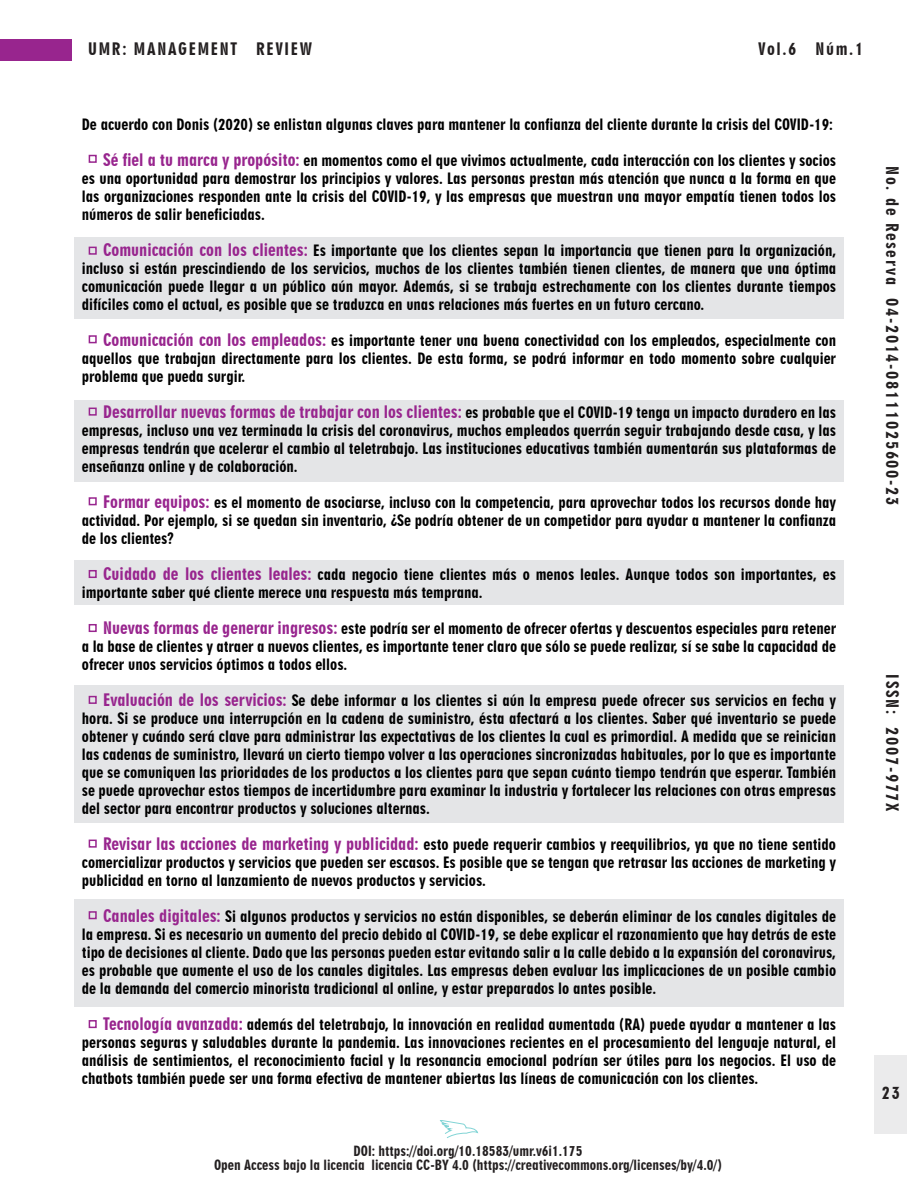
<style>
.page{position:relative;width:918px;height:1188px;background:#fff}
.page>*{position:absolute;margin:0;border:0;box-sizing:border-box;transform-origin:0 0}
.t1{font:16.5px "Geometric 706 BT Black Condensed B";letter-spacing:.1em;color:#231f20}
.t2{font:15px/18px "Geometric 706 BT Black Condensed B";color:#000;text-align:justify}
.t3{font:13.5px/13.5px "Geometric 706 BT Black Condensed B";color:#231f20;text-align:center}
.s1{font-size:16.5px;color:#98258e}
</style>
<div class="page">
<div style="left:1px;top:39px;width:71px;height:22px;background:#98258e"></div>
<div style="left:874px;top:1055px;width:33px;height:79px;background:#ebebec"></div>
<svg style="left:440px;top:1120px;width:38px;height:18px"></svg>
<div style="left:74px;top:899px;width:770px;height:108px;background:#e4e5e7"></div>
<div style="left:74px;top:685px;width:770px;height:137px;background:#e4e5e7"></div>
<div style="left:74px;top:560px;width:770px;height:44px;background:#e4e5e7"></div>
<div style="left:74px;top:400px;width:770px;height:82px;background:#e4e5e7"></div>
<div style="left:74px;top:237px;width:770px;height:82px;background:#e4e5e7"></div>
<div style="left:89px;top:155px;width:8px;height:8px;border:2px solid #98258e"></div>
<div style="left:89px;top:247px;width:8px;height:8px;border:2px solid #98258e"></div>
<div style="left:89px;top:335px;width:8px;height:8px;border:2px solid #98258e"></div>
<div style="left:89px;top:408px;width:8px;height:8px;border:2px solid #98258e"></div>
<div style="left:89px;top:497px;width:8px;height:8px;border:2px solid #98258e"></div>
<div style="left:89px;top:570px;width:8px;height:8px;border:2px solid #98258e"></div>
<div style="left:89px;top:624px;width:8px;height:8px;border:2px solid #98258e"></div>
<div style="left:89px;top:696px;width:8px;height:8px;border:2px solid #98258e"></div>
<div style="left:89px;top:840px;width:8px;height:8px;border:2px solid #98258e"></div>
<div style="left:89px;top:911px;width:8px;height:8px;border:2px solid #98258e"></div>
<div style="left:89px;top:1020px;width:8px;height:8px;border:2px solid #98258e"></div>
<p class="t1" style="left:88px;top:39px;width:225px">UMR: MANAGEMENT REVIEW</p>
<p class="t1" style="left:758px;top:39px;width:107px">Vol.6 Núm.1</p>
<p class="t2" style="left:82px;top:115px;width:753px">De acuerdo con Donis (2020) se enlistan algunas claves para mantener la confianza del cliente durante la crisis del COVID-19:</p>
<p class="t2" style="left:82px;top:151px;width:756px;text-indent:21px"><span class="s1">Sé fiel a tu marca y propósito:</span> en momentos como el que vivimos actualmente, cada interacción con los clientes y socios es una oportunidad para demostrar los principios y valores. Las personas prestan más atención que nunca a la forma en que las organizaciones responden ante la crisis del COVID-19, y las empresas que muestran una mayor empatía tienen todos los números de salir beneficiadas.</p>
<p class="t2" style="left:82px;top:241px;width:756px;text-indent:21px"><span class="s1">Comunicación con los clientes:</span> Es importante que los clientes sepan la importancia que tienen para la organización, incluso si están prescindiendo de los servicios, muchos de los clientes también tienen clientes, de manera que una óptima comunicación puede llegar a un público aún mayor. Además, si se trabaja estrechamente con los clientes durante tiempos difíciles como el actual, es posible que se traduzca en unas relaciones más fuertes en un futuro cercano.</p>
<p class="t2" style="left:82px;top:331px;width:756px;text-indent:21px"><span class="s1">Comunicación con los empleados:</span> es importante tener una buena conectividad con los empleados, especialmente con aquellos que trabajan directamente para los clientes. De esta forma, se podrá informar en todo momento sobre cualquier problema que pueda surgir.</p>
<p class="t2" style="left:82px;top:403px;width:756px;text-indent:21px"><span class="s1">Desarrollar nuevas formas de trabajar con los clientes:</span> es probable que el COVID-19 tenga un impacto duradero en las empresas, incluso una vez terminada la crisis del coronavirus, muchos empleados querrán seguir trabajando desde casa, y las empresas tendrán que acelerar el cambio al teletrabajo. Las instituciones educativas también aumentarán sus plataformas de enseñanza online y de colaboración.</p>
<p class="t2" style="left:82px;top:493px;width:756px;text-indent:21px"><span class="s1">Formar equipos:</span> es el momento de asociarse, incluso con la competencia, para aprovechar todos los recursos donde hay actividad. Por ejemplo, si se quedan sin inventario, ¿Se podría obtener de un competidor para ayudar a mantener la confianza de los clientes?</p>
<p class="t2" style="left:82px;top:565px;width:756px;text-indent:21px"><span class="s1">Cuidado de los clientes leales:</span> cada negocio tiene clientes más o menos leales. Aunque todos son importantes, es importante saber qué cliente merece una respuesta más temprana.</p>
<p class="t2" style="left:82px;top:619px;width:756px;text-indent:21px"><span class="s1">Nuevas formas de generar ingresos:</span> este podría ser el momento de ofrecer ofertas y descuentos especiales para retener a la base de clientes y atraer a nuevos clientes, es importante tener claro que sólo se puede realizar, sí se sabe la capacidad de ofrecer unos servicios óptimos a todos ellos.</p>
<p class="t2" style="left:82px;top:691px;width:756px;text-indent:21px"><span class="s1">Evaluación de los servicios:</span> Se debe informar a los clientes si aún la empresa puede ofrecer sus servicios en fecha y hora. Si se produce una interrupción en la cadena de suministro, ésta afectará a los clientes. Saber qué inventario se puede obtener y cuándo será clave para administrar las expectativas de los clientes la cual es primordial. A medida que se reinician las cadenas de suministro, llevará un cierto tiempo volver a las operaciones sincronizadas habituales, por lo que es importante que se comuniquen las prioridades de los productos a los clientes para que sepan cuánto tiempo tendrán que esperar. También se puede aprovechar estos tiempos de incertidumbre para examinar la industria y fortalecer las relaciones con otras empresas del sector para encontrar productos y soluciones alternas.</p>
<p class="t2" style="left:82px;top:835px;width:756px;text-indent:21px"><span class="s1">Revisar las acciones de marketing y publicidad:</span> esto puede requerir cambios y reequilibrios, ya que no tiene sentido comercializar productos y servicios que pueden ser escasos. Es posible que se tengan que retrasar las acciones de marketing y publicidad en torno al lanzamiento de nuevos productos y servicios.</p>
<p class="t2" style="left:82px;top:907px;width:756px;text-indent:21px"><span class="s1">Canales digitales:</span> Si algunos productos y servicios no están disponibles, se deberán eliminar de los canales digitales de la empresa. Si es necesario un aumento del precio debido al COVID-19, se debe explicar el razonamiento que hay detrás de este tipo de decisiones al cliente. Dado que las personas pueden estar evitando salir a la calle debido a la expansión del coronavirus, es probable que aumente el uso de los canales digitales. Las empresas deben evaluar las implicaciones de un posible cambio de la demanda del comercio minorista tradicional al online, y estar preparados lo antes posible.</p>
<p class="t2" style="left:82px;top:1015px;width:756px;text-indent:21px"><span class="s1">Tecnología avanzada:</span> además del teletrabajo, la innovación en realidad aumentada (RA) puede ayudar a mantener a las personas seguras y saludables durante la pandemia. Las innovaciones recientes en el procesamiento del lenguaje natural, el análisis de sentimientos, el reconocimiento facial y la resonancia emocional podrían ser útiles para los negocios. El uso de chatbots también puede ser una forma efectiva de mantener abiertas las líneas de comunicación con los clientes.</p>
<p class="t3" style="left:214px;top:1145px;width:509px">DOI: https://doi.org/10.18583/umr.v6i1.175<br>Open Access bajo la licencia licencia CC-BY 4.0 (https://creativecommons.org/licenses/by/4.0/)</p>
<p class="t1" style="left:902px;top:166px;width:340px;rotate:90deg">No. de Reserva 04-2014-08111025600-23</p>
<p class="t1" style="left:902px;top:674px;width:138px;rotate:90deg">ISSN: 2007-977X</p>
<p class="t1" style="left:882px;top:1083px;width:20px">23</p>
</div>
